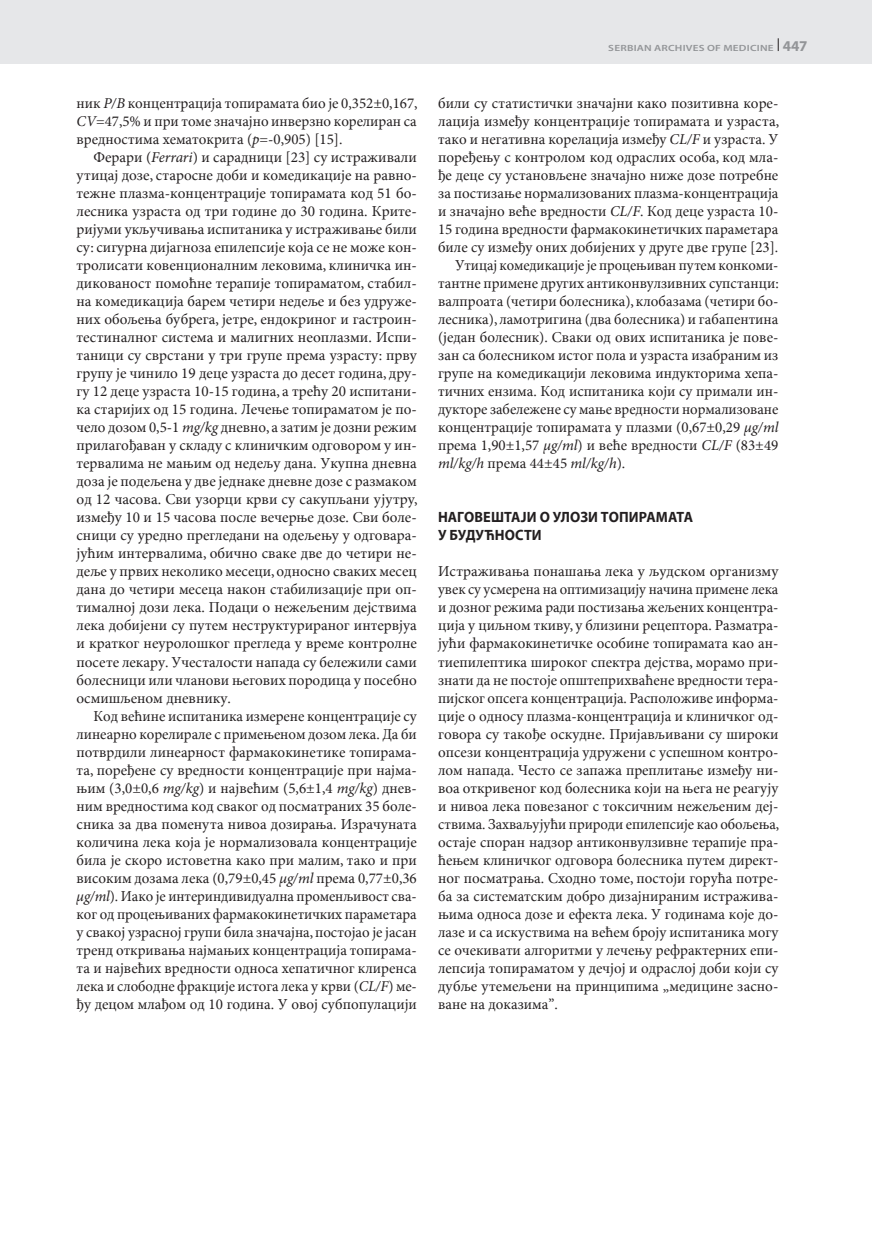
<style>
.page{position:relative;width:872px;height:1234px;background:#fff}
.page>*{position:absolute;margin:0;border:0;box-sizing:border-box;transform-origin:0 0}
.Body_Text{font:15px/18px "Minion Pro Cyrilic";color:#231f20;text-align:justify}
.Body_Text_I_pasus{font:15px/18px "Minion Pro Cyrilic";color:#231f20;text-align:justify}
.Naslov_1{font:700 15px/18px "Myriad Pro Cyrilic";letter-spacing:.005em;color:#231f20;scale:.95 1}
.t1{font:600 9px "Myriad Pro";letter-spacing:.025em;color:#939598;scale:1.25 1}
.s1{font-family:"Minion Pro";font-style:italic}
.s2{font-style:italic}
.s3{font-weight:700;font-size:15px}
</style>
<div class="page">
<div style="left:0;top:0;width:872px;height:64px;background:#e6e7e9"></div>
<svg style="left:778px;top:38px;width:1px;height:13px"></svg>
<p class="Body_Text" style="left:77px;top:95px;width:342px">nik <span class="s1">P/B</span> kon-cen-tra-ci-ja to-pi-ra-ma-ta bio je 0,352±0,167, <span class="s1">CV</span>=47,5% i pri to-me zna-čaj-no in-verz-no ko-re-li-ran sa vred-no-sti-ma he-ma-to-kri-ta (<span class="s2">r</span>=-0,905) [15].</p>
<p class="Body_Text" style="left:77px;top:149px;width:342px;text-indent:17px">Fe-ra-ri (<span class="s1">Ferrari</span>) i sa-rad-ni-ci [23] su is-tra-ži-va-li uti-caj do-ze, sta-ro-sne do-bi i ko-me-di-ka-ci-je na rav-no&shy;te-žne pla-zma-kon-cen-tra-ci-je to-pi-ra-ma-ta kod 51 bo&shy;le-sni-ka uz-ra-sta od tri go-di-ne do 30 go-di-na. Kri-te&shy;ri-ju-mi ukqu-či-va-wa is-pi-ta-ni-ka u is-tra-ži-va-we bi-li su: si-gur-na di-jag-no-za epi-lep-si-je ko-ja se ne mo-že kon&shy;tro-li-sa-ti ko-ven-ci-o-nal-nim le-ko-vi-ma, kli-nič-ka in&shy;di-ko-va-nost po-moć-ne te-ra-pi-je to-pi-ra-ma-tom, sta-bil&shy;na ko-me-di-ka-ci-ja ba-rem če-ti-ri ne-de-qe i bez udru-že&shy;nih obo-qe-wa bu-bre-ga, je-tre, en-do-kri-nog i ga-stro-in&shy;te-sti-nal-nog si-ste-ma i ma-lig-nih neo-pla-zmi. Is-pi&shy;ta-ni-ci su svr-sta-ni u tri gru-pe pre-ma uz-ra-stu: pr-vu gru-pu je či-ni-lo 19 de-ce uz-ra-sta do de-set go-di-na, dru&shy;gu 12 de-ce uz-ra-sta 10-15 go-di-na, a tre-ću 20 is-pi-ta-ni&shy;ka sta-ri-jih od 15 go-di-na. Le-če-we to-pi-ra-ma-tom je po&shy;če-lo do-zom 0,5-1 <span class="s1">mg/kg</span> dnev-no, a za-tim je do-zni re-žim pri-la-go-đa-van u skla-du s kli-nič-kim od-go-vo-rom u in&shy;ter-va-li-ma ne ma-wim od ne-de-qu da-na. Ukup-na dnev-na do-za je po-de-qe-na u dve jed-na-ke dnev-ne do-ze s raz-ma-kom od 12 ča-so-va. Svi uzor-ci kr-vi su sa-ku-pqa-ni uju-tru, iz-me-đu 10 i 15 ča-so-va po-sle ve-čer-we do-ze. Svi bo-le&shy;sni-ci su ured-no pre-gle-da-ni na ode-qe-wu u od-go-va-ra&shy;ju-ćim in-ter-va-li-ma, obič-no sva-ke dve do če-ti-ri ne&shy;de-qe u pr-vih ne-ko-li-ko me-se-ci,od-no-sno sva-kih me-sec da-na do če-ti-ri me-se-ca na-kon sta-bi-li-za-ci-je pri op&shy;ti-mal-noj do-zi le-ka. Po-da-ci o ne-že-qe-nim dej-stvi-ma le-ka do-bi-je-ni su pu-tem ne-struk-tu-ri-ra-nog in-ter-vjua i krat-kog ne-u-ro-lo-škog pre-gle-da u vre-me kon-trol-ne po-se-te le-ka-ru. Uče-sta-lo-sti na-pa-da su be-le-ži-li sa-mi bo-le-sni-ci ili čla-no-vi we-go-vih po-ro-di-ca u po-seb-no osmi-šqe-nom dnev-ni-ku.</p>
<p class="Body_Text" style="left:77px;top:707px;width:342px;text-indent:17px">Kod ve-ći-ne is-pi-ta-ni-ka iz-me-re-ne kon-cen-tra-ci-je su li-ne-ar-no ko-re-li-ra-le s pri-me-we-nom do-zom le-ka. Da bi po-tvr-di-li li-ne-ar-nost far-ma-ko-ki-ne-ti-ke to-pi-ra-ma&shy;ta, po-re-đe-ne su vred-no-sti kon-cen-tra-ci-je pri naj-ma&shy;wim (3,0±0,6 <span class="s1">mg/kg</span>) i naj-ve-ćim (5,6±1,4 <span class="s1">mg/kg</span>) dnev&shy;nim vred-no-sti-ma kod sva-kog od po-sma-tra-nih 35 bo-le&shy;sni-ka za dva po-me-nu-ta ni-voa do-zi-ra-wa. Iz-ra-ču-na-ta ko-li-či-na le-ka ko-ja je nor-ma-li-zo-va-la kon-cen-tra-ci-je bi-la je sko-ro isto-vet-na ka-ko pri ma-lim, ta-ko i pri vi-so-kim do-za-ma le-ka (0,79±0,45 <span class="s1">μg/ml</span> pre-ma 0,77±0,36 <span class="s1">μg/ml</span>). Iako je in-ter-in-di-vi-du-al-na pro-men-qi-vost sva&shy;kog od pro-ce-wi-va-nih far-ma-ko-ki-ne-tič-kih pa-ra-me-ta-ra u sva-koj uz-ra-snoj gru-pi bi-la zna-čaj-na,po-sto-jao je ja-san trend ot-kri-va-wa naj-ma-wih kon-cen-tra-ci-ja to-pi-ra-ma&shy;ta i naj-ve-ćih vred-no-sti odnosa hepatičnog klirensa leka i slobodne frakcije istoga leka u krvi (<span class="s1">CL/F</span>) me&shy;đu de-com mla-đom od 10 go-di-na. U ovoj sub-po-pu-la-ci-ji</p>
<p class="t1" style="left:608px;top:42px;width:161px">SERBIAN ARCHIVES OF MEDICINE <span class="s3">447</span></p>
<p class="Body_Text" style="left:438px;top:95px;width:342px;text-align:left">bi-li su sta-ti-stič-ki zna-čaj-ni ka-ko po-zi-tiv-na ko-re&shy;la-ci-ja iz-me-đu kon-cen-tra-ci-je to-pi-ra-ma-ta i uz-ra-sta, ta-ko i ne-ga-tiv-na ko-re-la-ci-ja iz-me-đu <span class="s1">CL/F</span> i uz-ra-sta. U po-re-đe-wu s kon-tro-lom kod od-ra-slih oso-ba, kod mla&shy;đe de-ce su usta-no-vqe-ne zna-čaj-no ni-že do-ze po-treb-ne za po-sti-za-we nor-ma-li-zo-va-nih pla-zma-kon-cen-tra-ci-ja i zna-čaj-no ve-će vred-no-sti <span class="s1">CL/F</span>. Kod de-ce uz-ra-sta 10- 15 go-di-na vred-no-sti far-ma-ko-ki-ne-tič-kih pa-ra-me-ta-ra bi-le su iz-me-đu onih do-bi-je-nih u dru-ge dve gru-pe [23].</p>
<p class="Body_Text" style="left:438px;top:257px;width:342px;text-indent:17px">Uti-caj ko-me-di-ka-ci-je je pro-ce-wi-van pu-tem kon-ko-mi&shy;tant-ne pri-me-ne dru-gih an-ti-kon-vul-ziv-nih sup-stan-ci: val-pro-a-ta (če-ti-ri bo-le-sni-ka), klo-ba-za-ma (če-ti-ri bo&shy;le-sni-ka), la-mo-tri-gi-na (dva bo-le-sni-ka) i ga-ba-pen-ti-na (je-dan bo-le-snik). Sva-ki od ovih is-pi-ta-ni-ka je po-ve&shy;zan sa bo-le-sni-kom istog po-la i uz-ra-sta iza-bra-nim iz gru-pe na ko-me-di-ka-ci-ji le-ko-vi-ma in-duk-to-ri-ma he-pa&shy;tič-nih en-zi-ma. Kod is-pi-ta-ni-ka ko-ji su pri-ma-li in&shy;duk-to-re za-be-le-že-ne su ma-we vred-no-sti nor-ma-li-zo-va-ne kon-cen-tra-ci-je to-pi-ra-ma-ta u pla-zmi (0,67±0,29 <span class="s1">μg/ml </span>pre-ma 1,90±1,57 <span class="s1">μg/ml</span>) i ve-će vred-no-sti <span class="s1">CL/F</span> (83±49 <span class="s1">ml/kg/h</span> pre-ma 44±45 <span class="s1">ml/kg/h</span>).</p>
<p class="Naslov_1" style="left:438px;top:508px;width:270px">NAGOVEŠTAJI O ULOZI TOPIRAMATA<br>U BUDUĆNOSTI</p>
<p class="Body_Text_I_pasus" style="left:438px;top:563px;width:342px">Is-tra-ži-va-wa po-na-ša-wa le-ka u qud-skom or-ga-ni-zmu uvek su usme-re-na na op-ti-mi-za-ci-ju na-či-na pri-me-ne le-ka i do-znog re-ži-ma ra-di po-sti-za-wa že-qe-nih kon-cen-tra&shy;ci-ja u ciq-nom tki-vu, u bli-zi-ni re-cep-to-ra. Raz-ma-tra&shy;ju-ći far-ma-ko-ki-ne-tič-ke oso-bi-ne to-pi-ra-ma-ta kao an&shy;ti-e-pi-lep-ti-ka ši-ro-kog spek-tra dej-stva, mo-ra-mo pri&shy;zna-ti da ne po-sto-je op-šte-pri-hva-će-ne vred-no-sti te-ra&shy;pij-skog op-se-ga kon-cen-tra-ci-ja. Ras-po-lo-ži-ve in-for-ma&shy;ci-je o od-no-su pla-zma-kon-cen-tra-ci-ja i kli-nič-kog od&shy;go-vo-ra su ta-ko-đe oskud-ne. Pri-ja-vqi-va-ni su ši-ro-ki op-se-zi kon-cen-tra-ci-ja udru-že-ni s uspe-šnom kon-tro&shy;lom na-pa-da. Če-sto se za-pa-ža pre-pli-ta-we iz-me-đu ni&shy;voa ot-kri-ve-nog kod bo-le-sni-ka ko-ji na we-ga ne re-a-gu-ju i ni-voa le-ka po-ve-za-nog s tok-sič-nim ne-že-qe-nim dej&shy;stvi-ma. Za-hva-qu-ju-ći pri-ro-di epi-lep-si-je kao obo-qe-wa, osta-je spo-ran nad-zor an-ti-kon-vul-ziv-ne te-ra-pi-je pra&shy;će-wem kli-nič-kog od-go-vo-ra bo-le-sni-ka pu-tem di-rekt&shy;nog po-sma-tra-wa. Shod-no to-me, po-sto-ji go-ru-ća po-tre&shy;ba za si-ste-mat-skim do-bro di-zaj-ni-ra-nim is-tra-ži-va&shy;wi-ma od-no-sa do-ze i efek-ta le-ka. U go-di-na-ma ko-je do&shy;la-ze i sa is-ku-stvi-ma na ve-ćem bro-ju is-pi-ta-ni-ka mo-gu se oče-ki-va-ti al-go-rit-mi u le-če-wu re-frak-ter-nih epi&shy;lep-si-ja to-pi-ra-ma-tom u deč-joj i od-ra-sloj do-bi ko-ji su du-bqe ute-me-qe-ni na prin-ci-pi-ma „me-di-ci-ne za-sno&shy;va-ne na do-ka-zi-ma”.</p>
</div>
